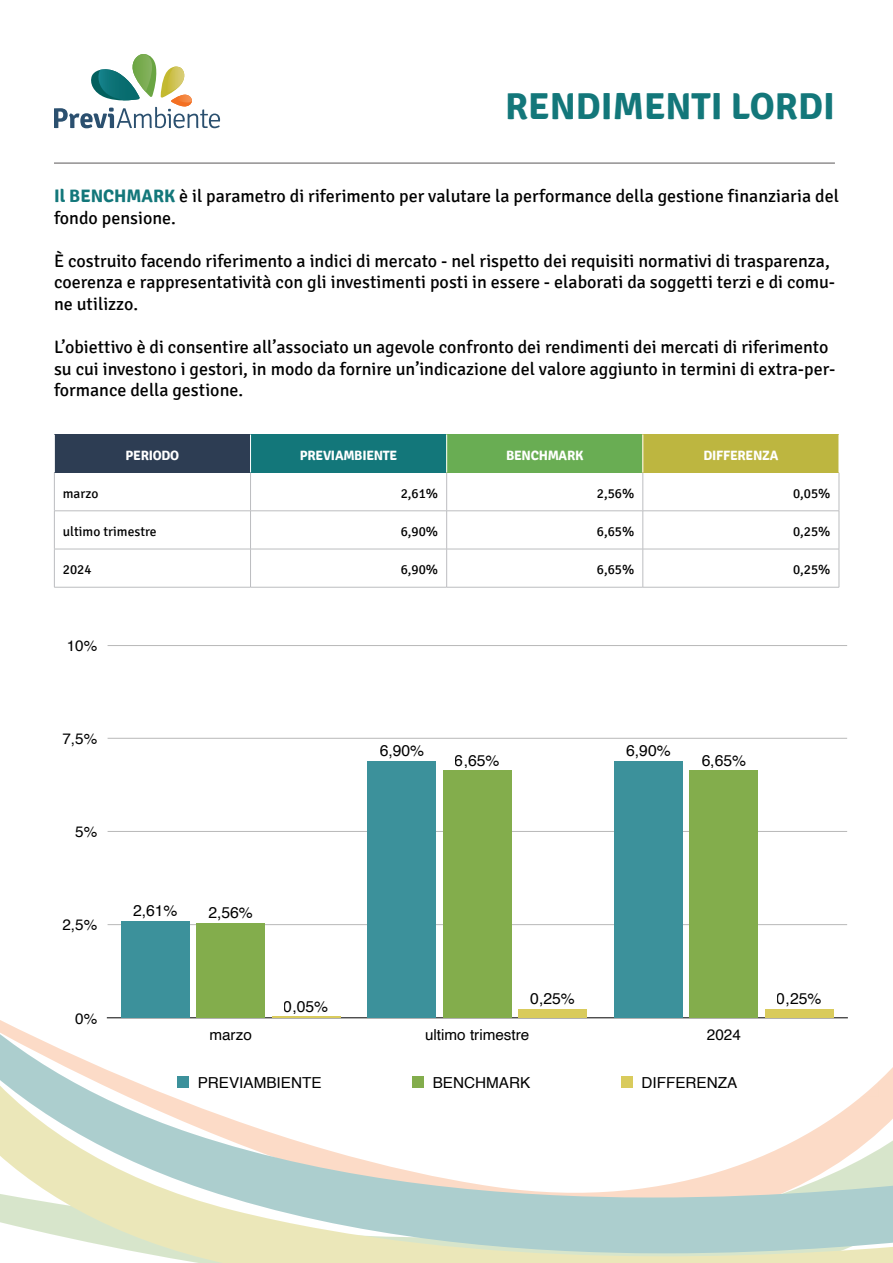
<style>
.page{position:relative;width:893px;height:1263px;background:#fff}
.page>*{position:absolute;margin:0;border:0;box-sizing:border-box;transform-origin:0 0}
.t1{font:300 40.05px "Signika";color:#1d7074}
.t2{font:700 37.5px "Signika";color:#13777a}
.corpo{font:18px/21.6px "Signika";color:#000}
.t3{font:15.6px "Helvetica";color:#000}
.t4{font:15.15px "Helvetica";color:#000}
.dati{font:13.5px "Signika";color:#000}
.intestazione{font:700 13.5px "Signika";letter-spacing:-.02em;color:#fff}
.s1{font-weight:700;color:#13777a}
</style>
<div class="page">
<svg style="left:54px;top:54px;width:166px;height:74px"></svg>
<hr style="left:54px;top:162px;width:781px;height:2px;background:#231f20">
<svg style="left:144px;top:1253px;width:749px;height:10px;background:#e9e7bd"></svg>
<svg style="left:0;top:1020px;width:893px;height:233px"></svg>
<svg style="left:49px;top:645px;width:829px;height:451px"></svg>
<hr style="left:108px;top:924px;width:739px;height:1px;background:#b8b8b8">
<hr style="left:108px;top:831px;width:739px;height:1px;background:#b8b8b8">
<hr style="left:108px;top:738px;width:739px;height:1px;background:#b8b8b8">
<hr style="left:108px;top:645px;width:739px;height:1px;background:#b8b8b8">
<hr style="left:107px;top:1017px;width:740px;height:1px;background:#000">
<hr style="left:272px;top:1016px;width:68px;height:1px;background:#d9cb5c">
<div style="left:518px;top:1009px;width:69px;height:8px;background:#d9cb5c"></div>
<div style="left:765px;top:1009px;width:69px;height:8px;background:#d9cb5c"></div>
<div style="left:196px;top:923px;width:69px;height:94px;background:#83ad4c"></div>
<div style="left:443px;top:770px;width:69px;height:247px;background:#83ad4c"></div>
<div style="left:689px;top:770px;width:69px;height:247px;background:#83ad4c"></div>
<div style="left:121px;top:921px;width:69px;height:96px;background:#3c919b"></div>
<div style="left:368px;top:761px;width:68px;height:256px;background:#3c919b"></div>
<div style="left:614px;top:761px;width:69px;height:256px;background:#3c919b"></div>
<div style="left:177px;top:1076px;width:12px;height:12px;background:#3c919b"></div>
<div style="left:412px;top:1076px;width:12px;height:12px;background:#83ad4c"></div>
<div style="left:621px;top:1076px;width:11px;height:12px;background:#d9cb5c"></div>
<div style="left:54px;top:434px;width:197px;height:39px;background:#2d3d53"></div>
<div style="left:251px;top:434px;width:196px;height:39px;background:#13777a"></div>
<div style="left:447px;top:434px;width:196px;height:39px;background:#69ad53"></div>
<div style="left:643px;top:434px;width:196px;height:39px;background:#bdb640"></div>
<hr style="left:250px;top:435px;width:1px;height:37px;background:#fff">
<hr style="left:446px;top:435px;width:1px;height:37px;background:#fff">
<hr style="left:642px;top:435px;width:1px;height:37px;background:#fff">
<hr style="left:54px;top:473px;width:1px;height:38px;background:#bcbdc0">
<hr style="left:250px;top:473px;width:1px;height:38px;background:#bcbdc0">
<hr style="left:446px;top:473px;width:1px;height:38px;background:#bcbdc0">
<hr style="left:643px;top:473px;width:1px;height:38px;background:#bcbdc0">
<hr style="left:839px;top:473px;width:1px;height:38px;background:#bcbdc0">
<hr style="left:54px;top:510px;width:197px;height:1px;background:#bcbdc0">
<hr style="left:54px;top:511px;width:1px;height:38px;background:#bcbdc0">
<hr style="left:251px;top:510px;width:196px;height:1px;background:#bcbdc0">
<hr style="left:250px;top:511px;width:1px;height:38px;background:#bcbdc0">
<hr style="left:447px;top:510px;width:196px;height:1px;background:#bcbdc0">
<hr style="left:446px;top:511px;width:1px;height:38px;background:#bcbdc0">
<hr style="left:643px;top:510px;width:196px;height:1px;background:#bcbdc0">
<hr style="left:643px;top:511px;width:1px;height:38px;background:#bcbdc0">
<hr style="left:839px;top:511px;width:1px;height:38px;background:#bcbdc0">
<hr style="left:54px;top:549px;width:197px;height:1px;background:#bcbdc0">
<hr style="left:54px;top:549px;width:1px;height:38px;background:#bcbdc0">
<hr style="left:251px;top:549px;width:196px;height:1px;background:#bcbdc0">
<hr style="left:250px;top:549px;width:1px;height:38px;background:#bcbdc0">
<hr style="left:447px;top:549px;width:196px;height:1px;background:#bcbdc0">
<hr style="left:446px;top:549px;width:1px;height:38px;background:#bcbdc0">
<hr style="left:643px;top:549px;width:196px;height:1px;background:#bcbdc0">
<hr style="left:643px;top:549px;width:1px;height:38px;background:#bcbdc0">
<hr style="left:839px;top:549px;width:1px;height:38px;background:#bcbdc0">
<hr style="left:54px;top:587px;width:197px;height:1px;background:#bcbdc0">
<hr style="left:251px;top:587px;width:196px;height:1px;background:#bcbdc0">
<hr style="left:447px;top:587px;width:196px;height:1px;background:#bcbdc0">
<hr style="left:643px;top:587px;width:196px;height:1px;background:#bcbdc0">
<hr style="left:54px;top:435px;width:1px;height:37px;background:#fff">
<h2 class="t2" style="left:505px;top:83px;width:331px">RENDIMENTI LORDI</h2>
<h1 class="t1" style="left:542px;top:80px;width:295px">Rendimenti lordi</h1>
<p class="corpo" style="left:54px;top:185px;width:786px"><span class="s1">Il BENCHMARK</span> è il parametro di riferimento per valutare la performance della gestione finanziaria del fondo pensione.</p>
<p class="corpo" style="left:54px;top:250px;width:783px">È costruito facendo riferimento a indici di mercato - nel rispetto dei requisiti normativi di trasparenza, coerenza e rappresentatività con gli investimenti posti in essere - elaborati da soggetti terzi e di comu&shy;ne utilizzo.</p>
<p class="corpo" style="left:54px;top:337px;width:783px">L’obiettivo è di consentire all’associato un agevole confronto dei rendimenti dei mercati di riferimento su cui investono i gestori, in modo da fornire un’indicazione del valore aggiunto in termini di extra-per&shy;formance della gestione.</p>
<p class="intestazione" style="left:126px;top:447px;width:55px">PERIODO</p>
<p class="intestazione" style="left:300px;top:447px;width:99px">PREVIAMBIENTE</p>
<p class="intestazione" style="left:506px;top:447px;width:79px">BENCHMARK</p>
<p class="intestazione" style="left:703px;top:447px;width:76px">DIFFERENZA</p>
<p class="dati" style="left:63px;top:486px;width:37px">marzo</p>
<p class="dati" style="left:401px;top:486px;width:39px">2,61%</p>
<p class="dati" style="left:597px;top:486px;width:39px">2,56%</p>
<p class="dati" style="left:793px;top:486px;width:39px">0,05%</p>
<p class="dati" style="left:63px;top:524px;width:95px">ultimo trimestre</p>
<p class="dati" style="left:401px;top:524px;width:39px">6,90%</p>
<p class="dati" style="left:597px;top:524px;width:39px">6,65%</p>
<p class="dati" style="left:793px;top:524px;width:39px">0,25%</p>
<p class="dati" style="left:63px;top:562px;width:30px">2024</p>
<p class="dati" style="left:401px;top:562px;width:39px">6,90%</p>
<p class="dati" style="left:597px;top:562px;width:39px">6,65%</p>
<p class="dati" style="left:793px;top:562px;width:39px">0,25%</p>
<p class="t4" style="left:67px;top:634px;width:32px">10%</p>
<p class="t4" style="left:62px;top:727px;width:36px">7,5%</p>
<p class="t4" style="left:75px;top:820px;width:24px">5%</p>
<p class="t4" style="left:62px;top:913px;width:36px">2,5%</p>
<p class="t4" style="left:75px;top:1006px;width:24px">0%</p>
<p class="t3" style="left:380px;top:739px;width:46px">6,90%</p>
<p class="t3" style="left:626px;top:739px;width:46px">6,90%</p>
<p class="t3" style="left:455px;top:748px;width:46px">6,65%</p>
<p class="t3" style="left:702px;top:748px;width:46px">6,65%</p>
<p class="t3" style="left:133px;top:899px;width:46px">2,61%</p>
<p class="t3" style="left:208px;top:900px;width:46px">2,56%</p>
<p class="t3" style="left:284px;top:994px;width:46px">0,05%</p>
<p class="t3" style="left:530px;top:986px;width:46px">0,25%</p>
<p class="t3" style="left:777px;top:986px;width:46px">0,25%</p>
<p class="t4" style="left:209px;top:1022px;width:44px">marzo</p>
<p class="t4" style="left:425px;top:1022px;width:106px">ultimo trimestre</p>
<p class="t4" style="left:707px;top:1022px;width:35px">2024</p>
<p class="t4" style="left:198px;top:1071px;width:125px">PREVIAMBIENTE</p>
<p class="t4" style="left:433px;top:1071px;width:99px">BENCHMARK</p>
<p class="t4" style="left:641px;top:1071px;width:97px">DIFFERENZA</p>
</div>
